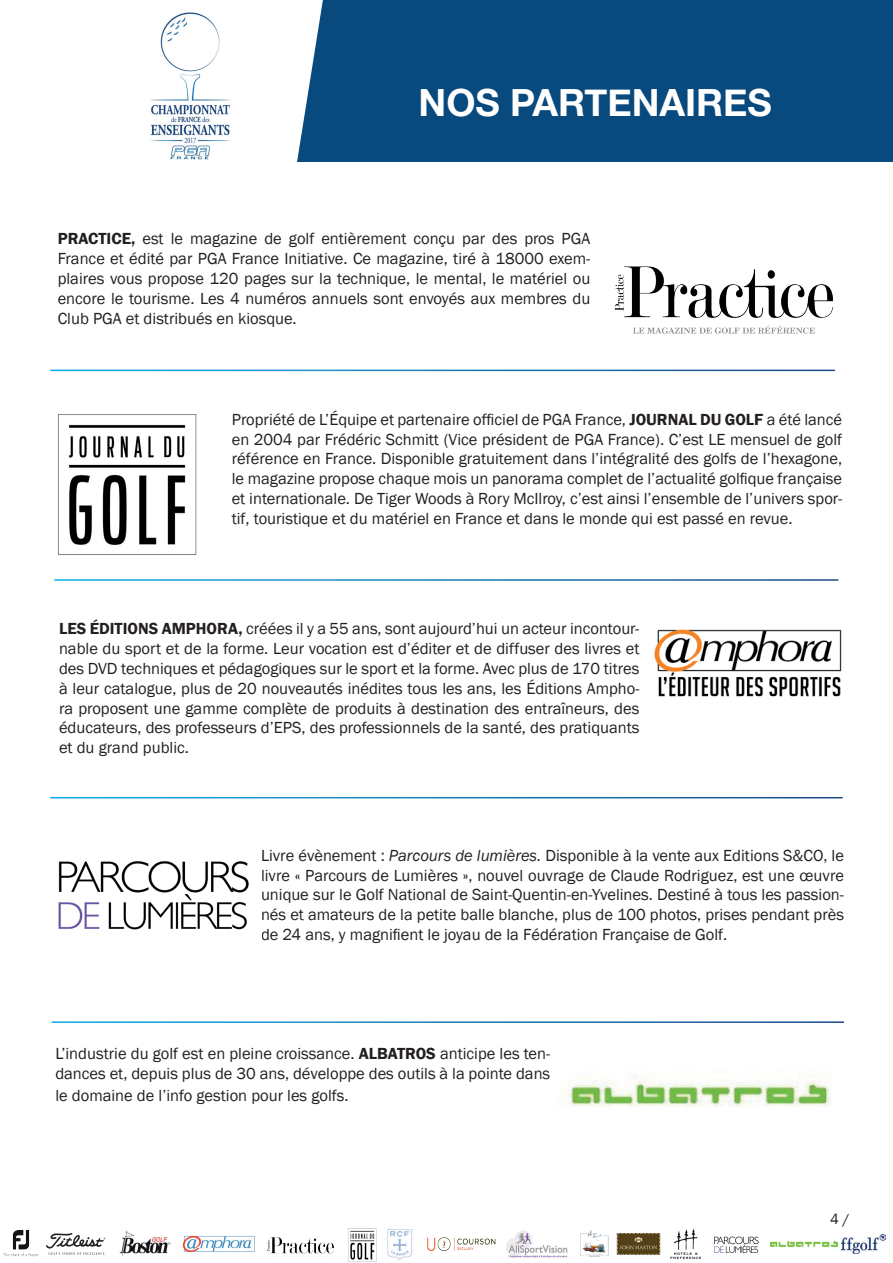
<style>
.page{position:relative;width:893px;height:1263px;background:#fff}
.page>*{position:absolute;margin:0;border:0;box-sizing:border-box;transform-origin:0 0}
.t1{font:700 37.5px "Helvetica Neue";color:#fff}
.t2{font:16.5px/19.8px "Franklin Gothic";color:#231f20;text-align:justify}
.t3{font:15px "Franklin Gothic";color:#231f20}
.s1{font-weight:600}
.s2{font-style:italic}
</style>
<div class="page">
<img style="left:348px;top:1228px;width:29px;height:34px">
<img style="left:267px;top:1237px;width:67px;height:17px">
<img style="left:119px;top:1230px;width:52px;height:26px">
<svg style="left:46px;top:1233px;width:60px;height:22px"></svg>
<img style="left:3px;top:1231px;width:35px;height:26px">
<img style="left:670px;top:1229px;width:31px;height:29px">
<img style="left:427px;top:1237px;width:69px;height:14px">
<img style="left:616px;top:1233px;width:45px;height:22px">
<img style="left:182px;top:1235px;width:73px;height:17px">
<img style="left:771px;top:1242px;width:66px;height:5px">
<img style="left:580px;top:1230px;width:28px;height:27px">
<img style="left:387px;top:1229px;width:25px;height:31px">
<img style="left:506px;top:1231px;width:62px;height:27px">
<img style="left:714px;top:1236px;width:45px;height:17px">
<img style="left:841px;top:1234px;width:45px;height:19px">
<div style="left:96px;top:0;width:796px;height:161px;background:#08497e"></div>
<svg style="left:272px;top:0;width:51px;height:162px"></svg>
<img style="left:125px;top:0;width:147px;height:161px">
<img style="left:605px;top:266px;width:230px;height:104px">
<img style="left:57px;top:414px;width:140px;height:141px">
<img style="left:654px;top:629px;width:188px;height:68px">
<img style="left:561px;top:1072px;width:270px;height:35px">
<div style="left:45px;top:0;width:80px;height:176px;background:#fff"></div>
<img style="left:58px;top:861px;width:191px;height:69px">
<h1 class="t1" style="left:419px;top:79px;width:355px">NOS PARTENAIRES</h1>
<p class="t2" style="left:58px;top:229px;width:534px"><span class="s1">PRACTICE,</span> est le magazine de golf entièrement conçu par des pros PGA France et édité par PGA France Initiative. Ce magazine, tiré à 18000 exem&shy;plaires vous propose 120 pages sur la technique, le mental, le matériel ou encore le tourisme. Les 4 numéros annuels sont envoyés aux membres du Club PGA et distribués en kiosque.</p>
<p class="t2" style="left:232px;top:410px;width:612px">Propriété de L’Équipe et partenaire officiel de PGA France, <span class="s1">JOURNAL DU GOLF</span> a été lancé en 2004 par Frédéric Schmitt (Vice président de PGA France). C’est LE mensuel de golf référence en France. Disponible gratuitement dans l’intégralité des golfs de l’hexagone, le magazine propose chaque mois un panorama complet de l’actualité golfique française et internationale. De Tiger Woods à Rory McIlroy, c’est ainsi l’ensemble de l’univers spor&shy;tif, touristique et du matériel en France et dans le monde qui est passé en revue.</p>
<p class="t2" style="left:59px;top:619px;width:582px"><span class="s1">LES ÉDITIONS AMPHORA,</span> créées il y a 55 ans, sont aujourd’hui un acteur incontour&shy;nable du sport et de la forme. Leur vocation est d’éditer et de diffuser des livres et des DVD techniques et pédagogiques sur le sport et la forme. Avec plus de 170 titres à leur catalogue, plus de 20 nouveautés inédites tous les ans, les Éditions Ampho&shy;ra proposent une gamme complète de produits à destination des entraîneurs, des éducateurs, des professeurs d’EPS, des professionnels de la santé, des pratiquants et du grand public.</p>
<p class="t2" style="left:261px;top:846px;width:584px">Livre évènement : <span class="s2">Parcours de lumières.</span> Disponible à la vente aux Editions S&amp;CO, le livre « Parcours de Lumières », nouvel ouvrage de Claude Rodriguez, est une œuvre unique sur le Golf National de Saint-Quentin-en-Yvelines. Destiné à tous les passion&shy;nés et amateurs de la petite balle blanche, plus de 100 photos, prises pendant près de 24 ans, y magnifient le joyau de la Fédération Française de Golf.</p>
<p class="t2" style="left:55px;top:1044px;width:496px">L’industrie du golf est en pleine croissance. <span class="s1">ALBATROS</span> anticipe les ten&shy;dances et, depuis plus de 30 ans, développe des outils à la pointe dans</p>
<p class="t2" style="left:55px;top:1086px;width:295px">le domaine de l’info gestion pour les golfs.</p>
<p class="t3" style="left:830px;top:1209px;width:21px">4 /</p>
</div>
